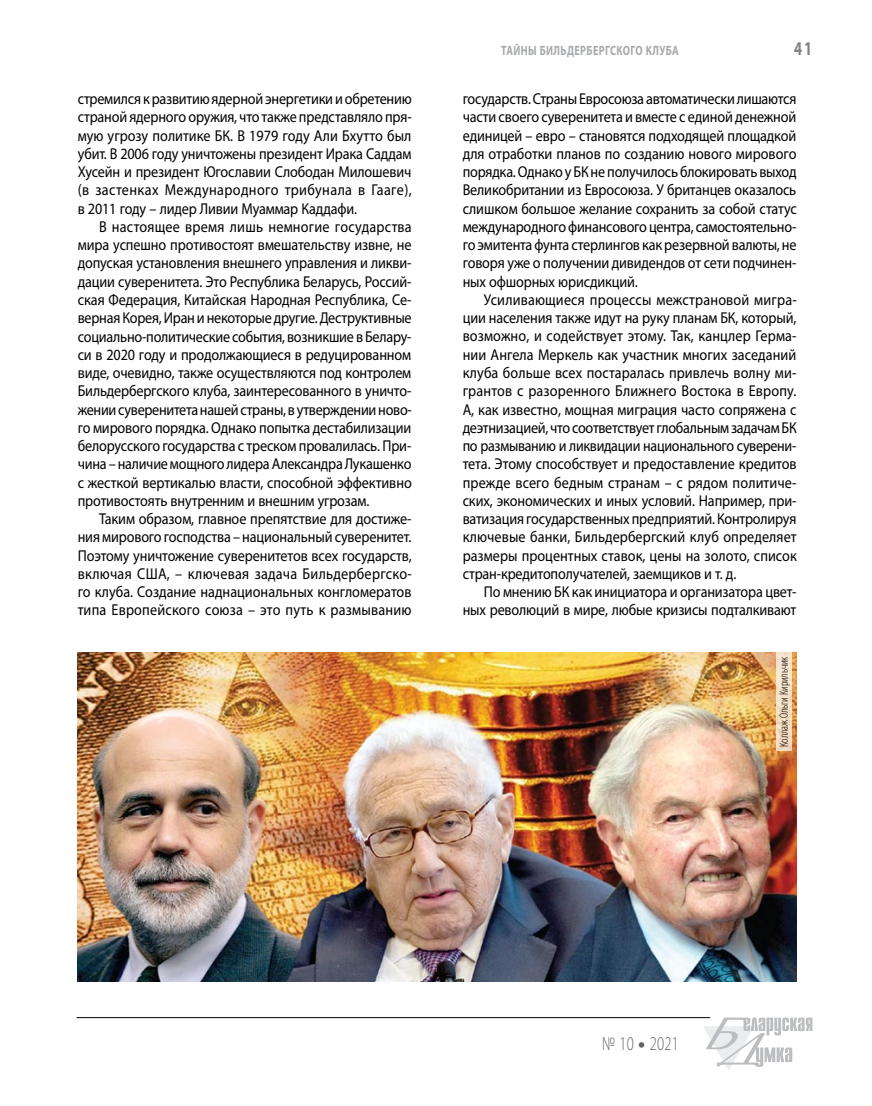
<style>
.page{position:relative;width:872px;height:1106px;background:#fff}
.page>*{position:absolute;margin:0;border:0;box-sizing:border-box;transform-origin:0 0}
.t1{font:300 19.5px "Myriad Pro";letter-spacing:.02em;color:#636467;scale:.75 1}
.t2{font:700 19.5px "Myriad Pro";color:#808285;scale:.75 1}
.t3{font:15.75px/18.3px "Myriad Pro";letter-spacing:-.01em;color:#000;text-align:justify;scale:.9 1}
.t4{font:700 13.5px "Myriad Pro";letter-spacing:.04em;color:#a7a9ac;scale:.75 1}
.t5{font:300 condensed 12px "Myriad Pro";color:#000}
.s1{font-weight:900}
</style>
<div class="page">
<hr style="left:77px;top:1017px;width:633px;height:1px;background:#000">
<svg style="left:703px;top:1017px;width:109px;height:53px"></svg>
<img style="left:78px;top:653px;width:718px;height:328px">
<svg style="left:776px;top:652px;width:16px;height:98px;background:#f4dfc7"></svg>
<p class="t3" style="left:78px;top:89px;width:372px">стремился к развитию ядерной энергетики и обретению страной ядерного оружия, что также представляло пря&shy;мую угрозу политике БК. В 1979 году Али Бхутто был убит. В 2006 году уничтожены президент Ирака Саддам Хусейн и президент Югославии Слободан Милошевич (в застенках Международного трибунала в Гааге), в 2011 году – лидер Ливии Муаммар Каддафи.</p>
<p class="t3" style="left:78px;top:217px;width:373px;text-indent:21px">В настоящее время лишь немногие государства мира успешно противостоят вмешательству извне, не допуская установления внешнего управления и ликви&shy;дации суверенитета. Это Республика Беларусь, Россий&shy;ская Федерация, Китайская Народная Республика, Се&shy;верная Корея, Иран и некоторые другие. Деструктивные социально-политические события, возникшие в Белару&shy;си в 2020 году и продолжающиеся в редуцированном виде, очевидно, также осуществляются под контролем Бильдербергского клуба, заинтересованного в уничто&shy;жении суверенитета нашей страны, в утверждении ново&shy;го мирового порядка. Однако попытка дестабилизации белорусского государства с треском провалилась. При&shy;чина – наличие мощного лидера Александра Лукашенко с жесткой вертикалью власти, способной эффективно противостоять внутренним и внешним угрозам.</p>
<p class="t3" style="left:78px;top:509px;width:372px;text-indent:21px">Таким образом, главное препятствие для достиже&shy;ния мирового господства – национальный суверенитет.<br>Поэтому уничтожение суверенитетов всех государств, включая США, – ключевая задача Бильдербергско&shy;го клуба. Создание наднациональных конгломератов типа Европейского союза – это путь к размыванию</p>
<p class="t4" style="left:501px;top:42px;width:239px">Тайны Бильдербергского клуба</p>
<p class="t2" style="left:794px;top:36px;width:26px">41</p>
<p class="t3" style="left:463px;top:89px;width:373px">государств. Страны Евросоюза автоматически лишаются части своего суверенитета и вместе с единой денежной единицей – евро – становятся подходящей площадкой для отработки планов по созданию нового мирового порядка. Однако у БК не получилось блокировать выход Великобритании из Евросоюза. У британцев оказалось слишком большое желание сохранить за собой статус международного финансового центра, самостоятельно&shy;го эмитента фунта стерлингов как резервной валюты, не говоря уже о получении дивидендов от сети подчинен&shy;ных офшорных юрисдикций.</p>
<p class="t3" style="left:463px;top:290px;width:373px;text-indent:21px">Усиливающиеся процессы межстрановой мигра&shy;ции населения также идут на руку планам БК, который, возможно, и содействует этому. Так, канцлер Герма&shy;нии Ангела Меркель как участник многих заседаний клуба больше всех постаралась привлечь волну ми&shy;грантов с разоренного Ближнего Востока в Европу.<br>А, как известно, мощная миграция часто сопряжена с деэтнизацией, что соответствует глобальным задачам БК по размыванию и ликвидации национального суверени&shy;тета. Этому способствует и предоставление кредитов прежде всего бедным странам – с рядом политиче&shy;ских, экономических и иных условий. Например, при&shy;ватизация государственных предприятий. Контролируя ключевые банки, Бильдербергский клуб определяет размеры процентных ставок, цены на золото, список стран-кредитополучателей, заемщиков и т. д.</p>
<p class="t3" style="left:463px;top:582px;width:372px;text-align:right">По мнению БК как инициатора и организатора цвет&shy;ных революций в мире, любые кризисы подталкивают</p>
<p class="t5" style="left:777px;top:747px;width:92px;rotate:-90deg">Коллаж Ольги Кирильчик</p>
<p class="t1" style="left:602px;top:1032px;width:104px">№ 10 <span class="s1">•</span> 2021</p>
</div>
